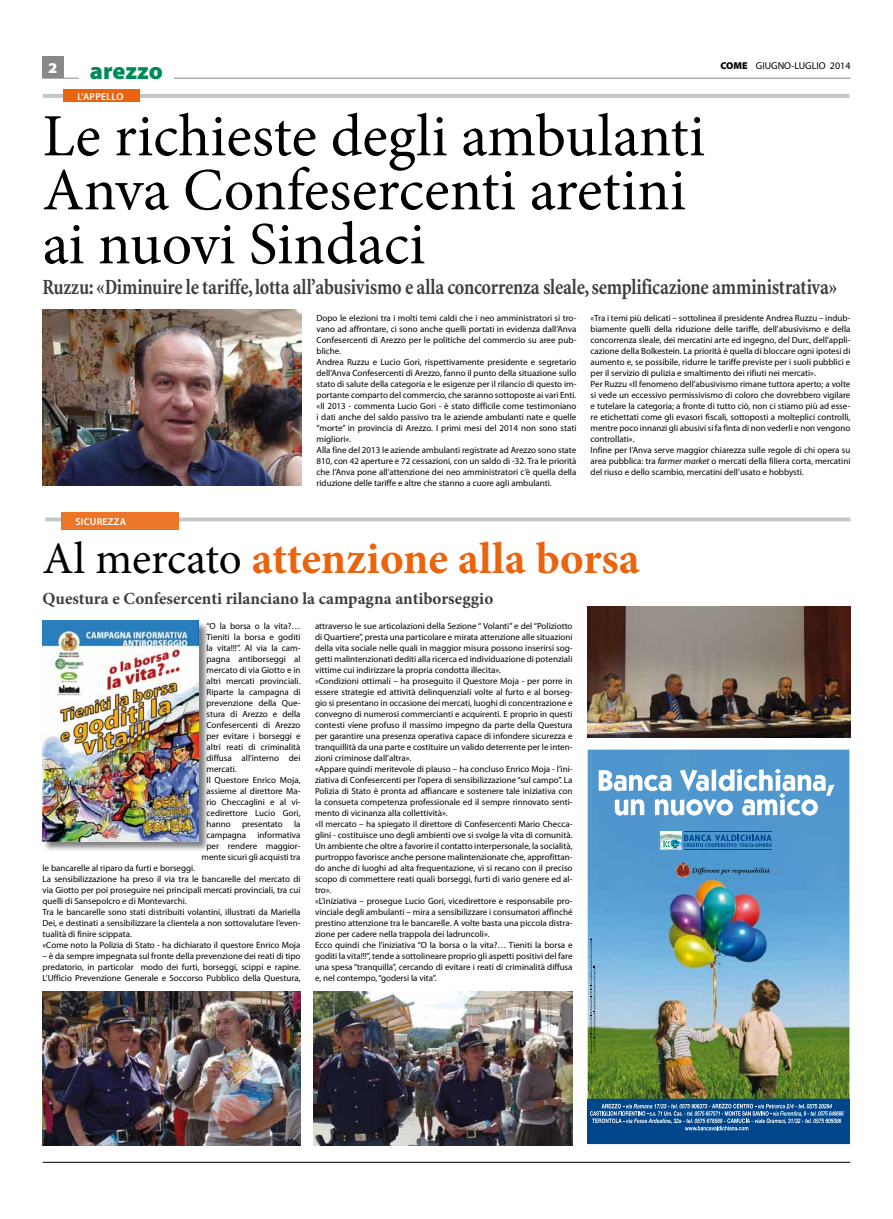
<style>
.page{position:relative;width:893px;height:1219px;background:#fff}
.page>*{position:absolute;margin:0;border:0;box-sizing:border-box;transform-origin:0 0}
.t1{font:60px/54px "Minion Pro";color:#000}
.t2{font:700 45px "Minion Pro";color:#ea640d}
.t3{font:900 24px "Myriad Pro";color:#008a57}
.t4{font:700 condensed 22px "Minion";letter-spacing:-.015em;color:#3e3d40;scale:.91 1}
.t5{font:700 17px "Minion Pro";color:#3e3d40}
.t6{font:900 semi-expanded 15px "Myriad Pro";color:#fff}
.t7{font:10px "Myriad Pro";color:#000}
.t8{font:600 10px "Myriad Pro";letter-spacing:.02em;color:#fff}
.t9{font:9px/11px "Myriad Pro";color:#000}
.s1{font-weight:900}
.s2{font-style:italic}
.s3{font-weight:400;color:#000}
</style>
<div class="page">
<hr style="left:43px;top:78px;width:807px;height:1px;background:#87888a">
<div style="left:43px;top:57px;width:21px;height:21px;background:#87888a"></div>
<hr style="left:43px;top:1162px;width:807px;height:1px;background:#000">
<div style="left:79px;top:61px;width:94px;height:32px;background:#fff"></div>
<img style="left:588px;top:750px;width:261px;height:349px">
<svg style="left:590px;top:938px;width:6px;height:116px"></svg>
<div style="left:588px;top:1099px;width:261px;height:45px;background:#00468a"></div>
<svg style="left:590px;top:1104px;width:254px;height:26px"></svg>
<svg style="left:599px;top:768px;width:235px;height:48px"></svg>
<div style="left:660px;top:831px;width:22px;height:8px;background:#f7fcfe"></div>
<hr style="left:684px;top:850px;width:87px;height:1px;background:#004b93">
<hr style="left:684px;top:832px;width:87px;height:1px;background:#004b93">
<svg style="left:660px;top:834px;width:112px;height:16px;background:#4589bb"></svg>
<img style="left:675px;top:862px;width:15px;height:15px">
<svg style="left:692px;top:868px;width:78px;height:6px"></svg>
<hr style="left:43px;top:94px;width:806px;height:4px;background:#c6c7c8">
<div style="left:63px;top:90px;width:77px;height:12px;background:#ea640d"></div>
<svg style="left:45px;top:517px;width:805px;height:4px;background:#cccdce"></svg>
<div style="left:61px;top:512px;width:118px;height:18px;background:#ec7527"></div>
<img style="left:43px;top:310px;width:258px;height:176px">
<div style="left:43px;top:621px;width:166px;height:231px;background:#000;opacity:.5"></div>
<img style="left:43px;top:621px;width:155px;height:220px">
<img style="left:588px;top:607px;width:262px;height:131px">
<img style="left:43px;top:992px;width:257px;height:154px">
<img style="left:314px;top:992px;width:259px;height:154px">
<h3 class="t6" style="left:48px;top:60px;width:11px">2</h3>
<p class="t7" style="left:720px;top:60px;width:131px"><span class="s1">COME</span> GIUGNO-LUGLIO 2014</p>
<h3 class="t3" style="left:90px;top:57px;width:74px">arezzo</h3>
<h1 class="t1" style="left:43px;top:109px;width:664px">Le richieste degli ambulanti<br>Anva Confesercenti aretini ai nuovi Sindaci</h1>
<h3 class="t4" style="left:43px;top:275px;width:875px">Ruzzu: «Diminuire le tariffe, lotta all’abusivismo e alla concorrenza sleale, semplificazione amministrativa»</h3>
<p class="t8" style="left:77px;top:90px;width:48px">L’APPELLO</p>
<p class="t9" style="left:317px;top:312px;width:261px">Dopo le elezioni tra i molti temi caldi che i neo amministratori si tro&shy;vano ad affrontare, ci sono anche quelli portati in evidenza dall’Anva Confesercenti di Arezzo per le politiche del commercio su aree pub&shy;bliche.<br>Andrea Ruzzu e Lucio Gori, rispettivamente presidente e segretario dell’Anva Confesercenti di Arezzo, fanno il punto della situazione sullo stato di salute della categoria e le esigenze per il rilancio di questo im&shy;portante comparto del commercio, che saranno sottoposte ai vari Enti. «Il 2013 - commenta Lucio Gori - è stato difficile come testimoniano i dati anche del saldo passivo tra le aziende ambulanti nate e quelle “morte” in provincia di Arezzo. I primi mesi del 2014 non sono stati migliori».<br>Alla fine del 2013 le aziende ambulanti registrate ad Arezzo sono state 810, con 42 aperture e 72 cessazioni, con un saldo di -32. Tra le priorità che l’Anva pone all’attenzione dei neo amministratori c’è quella della riduzione delle tariffe e altre che stanno a cuore agli ambulanti.</p>
<p class="t9" style="left:591px;top:312px;width:261px">«Tra i temi più delicati – sottolinea il presidente Andrea Ruzzu – indub&shy;biamente quelli della riduzione delle tariffe, dell’abusivismo e della concorrenza sleale, dei mercatini arte ed ingegno, del Durc, dell’appli&shy;cazione della Bolkestein. La priorità è quella di bloccare ogni ipotesi di aumento e, se possibile, ridurre le tariffe previste per i suoli pubblici e per il servizio di pulizia e smaltimento dei rifiuti nei mercati».<br>Per Ruzzu «Il fenomeno dell’abusivismo rimane tuttora aperto; a volte si vede un eccessivo permissivismo di coloro che dovrebbero vigilare e tutelare la categoria; a fronte di tutto ciò, non ci stiamo più ad esse&shy;re etichettati come gli evasori fiscali, sottoposti a molteplici controlli, mentre poco innanzi gli abusivi si fa finta di non vederli e non vengono controllati».<br>Infine per l’Anva serve maggior chiarezza sulle regole di chi opera su area pubblica: tra <span class="s2">farmer market</span> o mercati della filiera corta, mercatini del riuso e dello scambio, mercatini dell’usato e hobbysti.</p>
<p class="t8" style="left:76px;top:515px;width:52px">SICUREZZA</p>
<h2 class="t2" style="left:43px;top:527px;width:599px"><span class="s3">Al mercato</span> attenzione alla borsa</h2>
<h3 class="t5" style="left:43px;top:587px;width:452px">Questura e Confesercenti rilanciano la campagna antiborseggio</h3>
<p class="t9" style="left:207px;top:620px;width:96px">“O la borsa o la vita?…<br>Tieniti la borsa e goditi la vita!!!”. Al via la cam&shy;pagna antiborseggi al mercato di via Giotto e in altri mercati provinciali.<br>Riparte la campagna di prevenzione della Que&shy;stura di Arezzo e della<br>Confesercenti di Arezzo per evitare i borseggi e altri reati di criminalità diffusa all’interno dei mercati.<br>Il Questore Enrico Moja, assieme al direttore Ma&shy;rio Checcaglini e al vi&shy;cedirettore Lucio Gori, hanno</p>
<p class="t9" style="left:242px;top:818px;width:42px">presentato</p>
<p class="t9" style="left:294px;top:818px;width:8px">la</p>
<p class="t9" style="left:207px;top:829px;width:41px">campagna</p>
<p class="t9" style="left:202px;top:829px;width:101px;text-align:right">informativa<br>per rendere maggior&shy;mente sicuri gli acquisti tra</p>
<p class="t9" style="left:43px;top:862px;width:260px">le bancarelle al riparo da furti e borseggi.<br>La sensibilizzazione ha preso il via tra le bancarelle del mercato di via Giotto per poi proseguire nei principali mercati provinciali, tra cui quelli di Sansepolcro e di Montevarchi.<br>Tra le bancarelle sono stati distribuiti volantini, illustrati da Mariella Dei, e destinati a sensibilizzare la clientela a non sottovalutare l’even&shy;tualità di finire scippata.<br>«Come noto la Polizia di Stato - ha dichiarato il questore Enrico Moja</p>
<p class="t9" style="left:43px;top:950px;width:260px;text-align:justify">– è da sempre impegnata sul fronte della prevenzione dei reati di tipo predatorio, in particolar modo dei furti, borseggi, scippi e rapine.<br>L’Ufficio Prevenzione Generale e Soccorso Pubblico della Questura,</p>
<p class="t9" style="left:315px;top:620px;width:259px">attraverso le sue articolazioni della Sezione “ Volanti” e del “Poliziotto di Quartiere”, presta una particolare e mirata attenzione alle situazioni della vita sociale nelle quali in maggior misura possono inserirsi sog&shy;getti malintenzionati dediti alla ricerca ed individuazione di potenziali vittime cui indirizzare la propria condotta illecita».<br>«Condizioni ottimali – ha proseguito il Questore Moja - per porre in essere strategie ed attività delinquenziali volte al furto e al borseg&shy;gio si presentano in occasione dei mercati, luoghi di concentrazione e convegno di numerosi commercianti e acquirenti. E proprio in questi contesti viene profuso il massimo impegno da parte della Questura per garantire una presenza operativa capace di infondere sicurezza e tranquillità da una parte e costituire un valido deterrente per le inten&shy;zioni criminose dall’altra».<br>«Appare quindi meritevole di plauso – ha concluso Enrico Moja - l’ini&shy;ziativa di Confesercenti per l’opera di sensibilizzazione “sul campo”. La Polizia di Stato è pronta ad affiancare e sostenere tale iniziativa con la consueta competenza professionale ed il sempre rinnovato senti&shy;mento di vicinanza alla collettività».<br>«Il mercato – ha spiegato il direttore di Confesercenti Mario Checca&shy;glini - costituisce uno degli ambienti ove si svolge la vita di comunità.<br>Un ambiente che oltre a favorire il contatto interpersonale, la socialità, purtroppo favorisce anche persone malintenzionate che, approfittan&shy;do anche di luoghi ad alta frequentazione, vi si recano con il preciso scopo di commettere reati quali borseggi, furti di vario genere ed al&shy;tro».<br>«L’iniziativa – prosegue Lucio Gori, vicedirettore e responsabile pro&shy;vinciale degli ambulanti – mira a sensibilizzare i consumatori affinché prestino attenzione tra le bancarelle. A volte basta una piccola distra&shy;zione per cadere nella trappola dei ladruncoli».<br>Ecco quindi che l’iniziativa “O la borsa o la vita?… Tieniti la borsa e goditi la vita!!!”, tende a sottolineare proprio gli aspetti positivi del fare una spesa “tranquilla”, cercando di evitare i reati di criminalità diffusa e, nel contempo, “godersi la vita”.</p>
</div>
